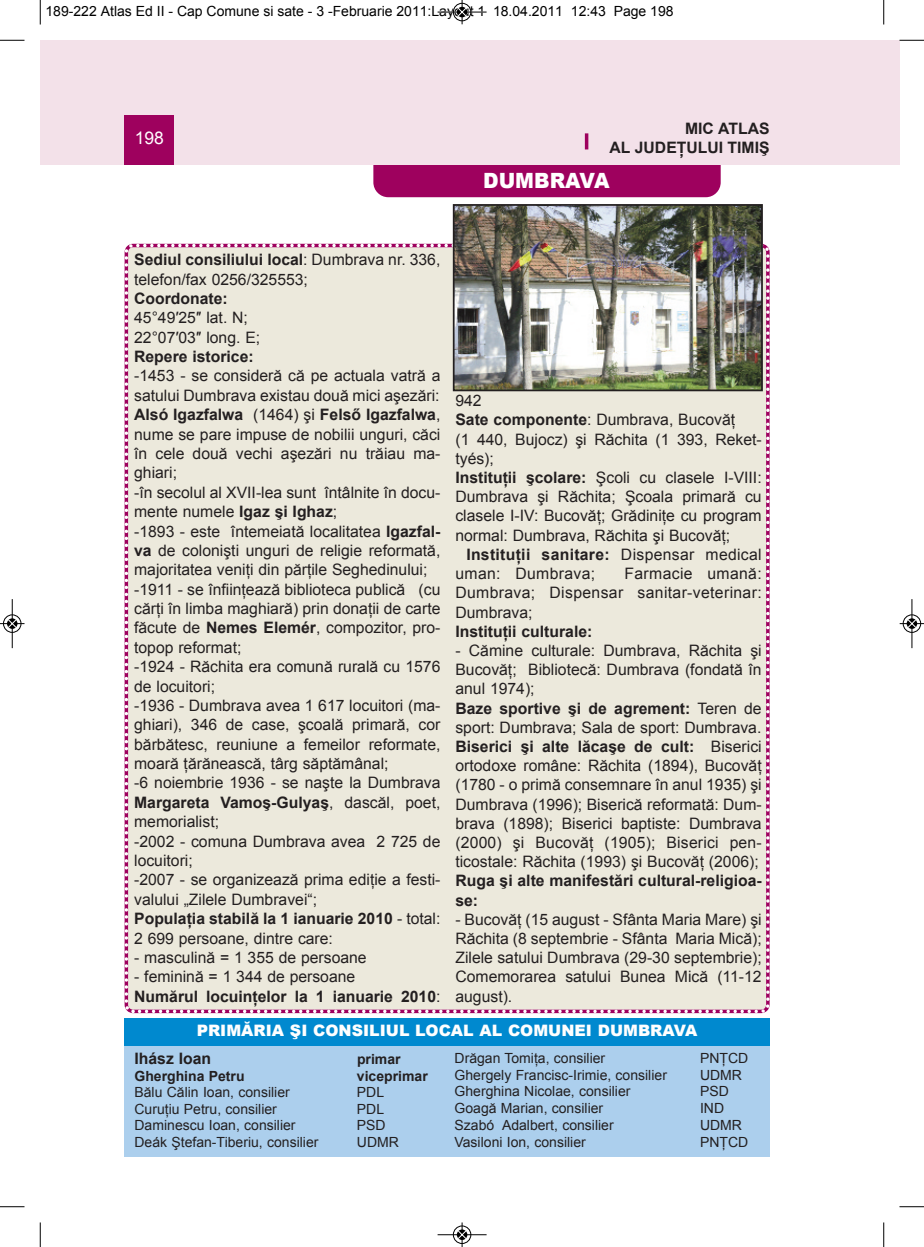
<style>
.page{position:relative;width:924px;height:1247px;background:#fff}
.page>*{position:absolute;margin:0;border:0;box-sizing:border-box;transform-origin:0 0}
.t1{font:900 21px "Arial";color:#fff;scale:.95 1}
.t2{font:17.5px "Arial";color:#fff}
.t3{font:15.75px/19.4px "Arial";color:#231f20}
.t4{font:700 15.75px/18.9px "Arial";color:#231f20}
.t5{font:15.75px/19.2px "Arial";letter-spacing:.02em;color:#231f20}
.t6{font:900 15.75px "Arial";color:#fff}
.t7{font:14px "Arial";color:#231f20}
.t8{font:14px "Arial";color:#000}
.t9{font:700 14px "Arial";color:#231f20}
.s1{font-weight:700}
.s2{font-weight:400}
</style>
<div class="page">
<div style="left:884px;top:40px;width:15px;height:124px;background:#f3e1e9"></div>
<div style="left:373px;top:134px;width:348px;height:63px;background:#9e015e;border-radius:15px"></div>
<div style="left:40px;top:40px;width:844px;height:124px;background:#f3e1e9"></div>
<div style="left:125px;top:115px;width:49px;height:49px;background:#9e015e"></div>
<hr style="left:585px;top:133px;width:3px;height:16px;background:#9e015e">
<div style="left:124px;top:241px;width:646px;height:773px;background:#ece9dc"></div>
<svg style="left:131px;top:1009px;width:4px;height:4px"></svg>
<div style="left:125px;top:1045px;width:644px;height:111px;background:#accfed"></div>
<div style="left:125px;top:1017px;width:644px;height:28px;background:#0089cf"></div>
<img style="left:456px;top:207px;width:304px;height:181px">
<div style="left:453px;top:204px;width:310px;height:187px;border:2px solid #231f20"></div>
<svg style="left:40px;top:0;width:1px;height:24px"></svg>
<svg style="left:0;top:40px;width:24px;height:1px"></svg>
<svg style="left:883px;top:0;width:1px;height:24px"></svg>
<svg style="left:899px;top:40px;width:25px;height:1px"></svg>
<svg style="left:40px;top:1222px;width:1px;height:24px"></svg>
<svg style="left:0;top:1206px;width:24px;height:1px"></svg>
<svg style="left:883px;top:1222px;width:1px;height:24px"></svg>
<svg style="left:899px;top:1206px;width:25px;height:1px"></svg>
<hr style="left:438px;top:12px;width:48px;height:1px;background:#000">
<div style="left:453px;top:3px;width:18px;height:18px;border:1px solid #000;border-radius:50%"></div>
<svg style="left:458px;top:0;width:8px;height:24px"></svg>
<hr style="left:438px;top:1234px;width:48px;height:1px;background:#000">
<div style="left:453px;top:1225px;width:18px;height:18px;border:1px solid #000;border-radius:50%"></div>
<svg style="left:458px;top:1222px;width:8px;height:24px"></svg>
<div style="left:3px;top:614px;width:19px;height:19px;border:1px solid #fff;border-radius:50%"></div>
<hr style="left:12px;top:599px;width:1px;height:49px;background:#000">
<div style="left:3px;top:614px;width:18px;height:18px;border:1px solid #000;border-radius:50%"></div>
<svg style="left:0;top:619px;width:24px;height:9px"></svg>
<div style="left:902px;top:614px;width:19px;height:19px;border:1px solid #fff;border-radius:50%"></div>
<hr style="left:911px;top:599px;width:1px;height:49px;background:#000">
<div style="left:903px;top:614px;width:18px;height:18px;border:1px solid #000;border-radius:50%"></div>
<svg style="left:900px;top:619px;width:24px;height:9px"></svg>
<p class="t8" style="left:46px;top:3px;width:630px">189-222 Atlas Ed II - Cap Comune si sate - 3 -Februarie 2011:Layout 1 18.04.2011 12:43 Page 198</p>
<p class="t2" style="left:135px;top:128px;width:31px">198</p>
<p class="t4" style="left:609px;top:119px;width:162px;text-align:right">MIC ATLAS<br>AL JUDEŢULUI TIMIŞ</p>
<h1 class="t1" style="left:483px;top:165px;width:134px">DUMBRAVA</h1>
<p class="t3" style="left:134px;top:250px;width:308px"><span class="s1">Sediul consiliului local</span>: Dumbrava nr. 336, telefon/fax 0256/325553;</p>
<p class="t4" style="left:134px;top:289px;width:95px">Coordonate:</p>
<p class="t3" style="left:134px;top:308px;width:128px">45°49′25″ lat. N;<br>22°07′03″ long. E;</p>
<p class="t4" style="left:134px;top:347px;width:121px">Repere istorice:</p>
<p class="t3" style="left:134px;top:366px;width:308px">-1453 - se consideră că pe actuala vatră a satului Dumbrava existau două mici aşezări:<br><span class="s1">Alsó Igazfalwa</span> (1464) şi <span class="s1">Felső Igazfalwa</span>, nume se pare impuse de nobilii unguri, căci în cele două vechi aşezări nu trăiau ma&shy;ghiari;<br>-în secolul al XVII-lea sunt întâlnite în docu&shy;mente numele <span class="s1">Igaz şi Ighaz</span>;<br>-1893 - este întemeiată localitatea <span class="s1">Igazfal&shy;va</span> de colonişti unguri de religie reformată, majoritatea veniţi din părţile Seghedinului; -1911 - se înfiinţează biblioteca publică (cu cărţi în limba maghiară) prin donaţii de carte făcute de <span class="s1">Nemes Elemér</span>, compozitor, pro&shy;topop reformat;<br>-1924 - Răchita era comună rurală cu 1576 de locuitori;<br>-1936 - Dumbrava avea 1 617 locuitori (ma&shy;ghiari), 346 de case, şcoală primară, cor bărbătesc, reuniune a femeilor reformate, moară ţărănească, târg săptămânal;<br>-6 noiembrie 1936 - se naşte la Dumbrava <span class="s1">Margareta Vamoş-Gulyaş</span>, dascăl, poet, memorialist;<br>-2002 - comuna Dumbrava avea 2 725 de locuitori;<br>-2007 - se organizează prima ediţie a festi&shy;valului „Zilele Dumbravei“;<br><span class="s1">Populaţia stabilă la 1 ianuarie 2010</span> - total:<br>2 699 persoane, dintre care:</p>
<p class="t3" style="left:134px;top:947px;width:234px">- masculină = 1 355 de persoane</p>
<p class="t4" style="left:134px;top:967px;width:308px;line-height:19.4px"><span class="s2">- feminină = 1 344 de persoane<br></span>Numărul locuinţelor la 1 ianuarie 2010<span class="s2">:</span></p>
<p class="t3" style="left:455px;top:391px;width:308px">942<br><span class="s1">Sate componente</span>: Dumbrava, Bucovăţ<br>(1 440, Bujocz) şi Răchita (1 393, Reket&shy;tyés);<br><span class="s1">Instituţii şcolare:</span> Şcoli cu clasele I-VIII:<br>Dumbrava şi Răchita; Şcoala primară cu clasele I-IV: Bucovăţ; Grădiniţe cu program normal: Dumbrava, Răchita şi Bucovăţ;</p>
<p class="t5" style="left:455px;top:544px;width:308px;text-indent:11px"><span class="s1">Instituţii sanitare:</span> Dispensar medical uman: Dumbrava;</p>
<p class="t3" style="left:455px;top:564px;width:308px;text-align:justify;text-indent:169px">Farmacie umană:<br>Dumbrava; Dispensar sanitar-veterinar:<br>Dumbrava;</p>
<p class="t4" style="left:455px;top:621px;width:138px">Instituţii culturale:</p>
<p class="t3" style="left:455px;top:640px;width:308px">- Cămine culturale: Dumbrava, Răchita şi Bucovăţ; Bibliotecă: Dumbrava (fondată în anul 1974);<br><span class="s1">Baze sportive şi de agrement:</span> Teren de sport: Dumbrava; Sala de sport: Dumbrava.<br><span class="s1">Biserici şi alte lăcaşe de cult:</span> Biserici ortodoxe române: Răchita (1894), Bucovăţ (1780 - o primă consemnare în anul 1935) şi Dumbrava (1996); Biserică reformată: Dum&shy;brava (1898); Biserici baptiste: Dumbrava (2000) şi Bucovăţ (1905); Biserici pen&shy;ticostale: Răchita (1993) şi Bucovăţ (2006);</p>
<p class="t4" style="left:455px;top:871px;width:308px">Ruga şi alte manifestări cultural-religioa&shy;se:</p>
<p class="t3" style="left:455px;top:909px;width:308px;text-align:justify">- Bucovăţ (15 august - Sfânta Maria Mare) şi Răchita (8 septembrie - Sfânta Maria Mică); Zilele satului Dumbrava (29-30 septembrie); Comemorarea satului Bunea Mică (11-12 august).</p>
<p class="t6" style="left:197px;top:1018px;width:502px">PRIMĂRIA ŞI CONSILIUL LOCAL AL COMUNEI DUMBRAVA</p>
<p class="t4" style="left:135px;top:1048px;width:78px">Ihász Ioan</p>
<p class="t9" style="left:357px;top:1051px;width:45px">primar</p>
<p class="t9" style="left:135px;top:1067px;width:112px">Gherghina Petru</p>
<p class="t9" style="left:357px;top:1067px;width:72px">viceprimar</p>
<p class="t7" style="left:135px;top:1084px;width:157px">Bălu Călin Ioan, consilier</p>
<p class="t7" style="left:357px;top:1084px;width:29px">PDL</p>
<p class="t7" style="left:135px;top:1100px;width:144px">Curuţiu Petru, consilier</p>
<p class="t7" style="left:357px;top:1100px;width:29px">PDL</p>
<p class="t7" style="left:135px;top:1117px;width:163px">Daminescu Ioan, consilier</p>
<p class="t7" style="left:357px;top:1117px;width:30px">PSD</p>
<p class="t7" style="left:135px;top:1134px;width:185px">Deák Ştefan-Tiberiu, consilier</p>
<p class="t7" style="left:357px;top:1134px;width:43px">UDMR</p>
<p class="t7" style="left:454px;top:1049px;width:152px">Drăgan Tomiţa, consilier</p>
<p class="t7" style="left:700px;top:1049px;width:50px">PNŢCD</p>
<p class="t7" style="left:454px;top:1066px;width:214px">Ghergely Francisc-Irimie, consilier</p>
<p class="t7" style="left:700px;top:1066px;width:43px">UDMR</p>
<p class="t7" style="left:454px;top:1083px;width:177px">Gherghina Nicolae, consilier</p>
<p class="t7" style="left:700px;top:1083px;width:30px">PSD</p>
<p class="t7" style="left:454px;top:1100px;width:150px">Goagă Marian, consilier</p>
<p class="t7" style="left:700px;top:1100px;width:26px">IND</p>
<p class="t7" style="left:454px;top:1117px;width:161px">Szabó Adalbert, consilier</p>
<p class="t7" style="left:700px;top:1117px;width:43px">UDMR</p>
<p class="t7" style="left:454px;top:1134px;width:133px">Vasiloni Ion, consilier</p>
<p class="t7" style="left:700px;top:1134px;width:50px">PNŢCD</p>
</div>
